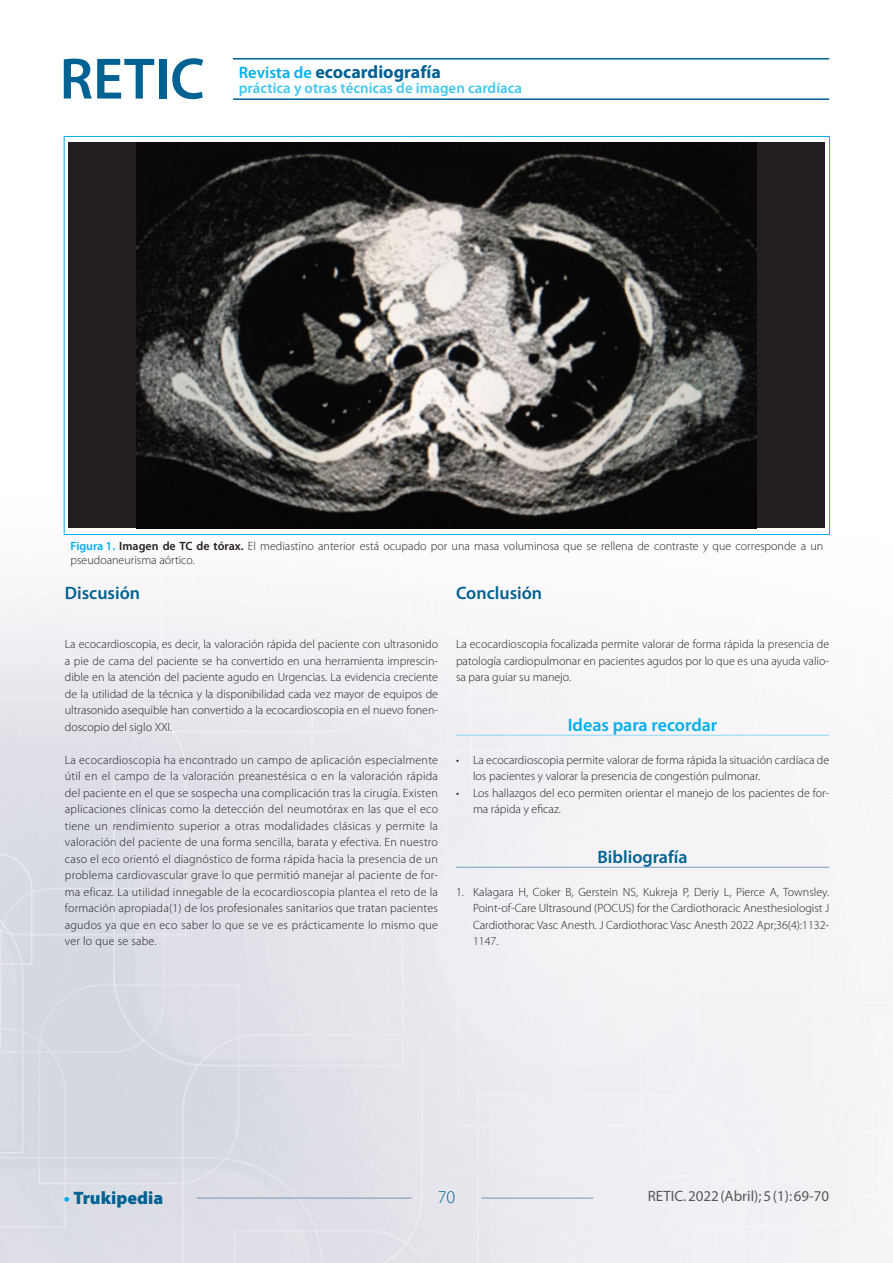
<style>
.page{position:relative;width:893px;height:1263px;background:#fff}
.page>*{position:absolute;margin:0;border:0;box-sizing:border-box;transform-origin:0 0}
.t1{font:700 18px "Myriad Pro";color:#006193}
._02_Primer_Orden{font:600 18px "Myriad Pro";color:#006193}
.Titulo_Ideas_para_re{font:600 18px "Myriad Pro";color:#00aeef}
.Titulo_bibliografia{font:600 18px "Myriad Pro";color:#006193}
.t2{font:900 18px "Myriad Pro";color:#006193}
.t3{font:300 18px "Myriad Pro";color:#006193}
.t4{font:600 15px "Myriad Pro";color:#40c7f4}
.t5{font:15px "Myriad Pro";color:#57585a}
._01_Texto_comun{font:300 12px/16.5px "Myriad Pro";color:#231f20;text-align:justify}
.s1{font-weight:600;font-size:16.5px;color:#00aeef}
.s2{font-weight:600;color:#00aeef}
.s3{font-weight:600}
.s4{font-weight:700;color:#00aeef}
</style>
<div class="page">
<img style="left:0;top:58px;width:893px;height:1205px">
<hr style="left:233px;top:58px;width:596px;height:2px;background:#006193">
<hr style="left:233px;top:98px;width:596px;height:2px;background:#006193">
<svg style="left:64px;top:59px;width:90px;height:40px"></svg>
<div style="left:159px;top:59px;width:7px;height:40px;background:#006193"></div>
<svg style="left:172px;top:58px;width:31px;height:41px"></svg>
<hr style="left:197px;top:1198px;width:215px;height:1px;background:#7a94b0">
<hr style="left:481px;top:1198px;width:112px;height:1px;background:#7a94b0">
<hr style="left:456px;top:735px;width:373px;height:1px;background:#8dd7f7">
<hr style="left:456px;top:867px;width:373px;height:1px;background:#73a0c4">
<div style="left:64px;top:136px;width:766px;height:398px;background:#fff"></div>
<hr style="left:64px;top:136px;width:766px;height:1px;background:#00aeef">
<hr style="left:64px;top:137px;width:1px;height:397px;background:#00aeef">
<hr style="left:829px;top:137px;width:1px;height:397px;background:#00aeef">
<hr style="left:64px;top:534px;width:766px;height:1px;background:#00aeef">
<div style="left:68px;top:143px;width:757px;height:385px;background:#231f20"></div>
<img style="left:136px;top:143px;width:621px;height:385px">
<h1 class="t1" style="left:239px;top:60px;width:204px"><span class="s1">Revista de</span> ecocardiografía</h1>
<p class="t4" style="left:239px;top:78px;width:285px">práctica y otras técnicas de imagen cardíaca</p>
<p class="_01_Texto_comun" style="left:71px;top:539px;width:754px;line-height:14.4px"><span class="s2">Figura 1.</span> <span class="s3">Imagen de TC de tórax.</span> El mediastino anterior está ocupado por una masa voluminosa que se rellena de contraste y que corresponde a un pseudoaneurisma aórtico.</p>
<p class="_02_Primer_Orden" style="left:65px;top:581px;width:77px">Discusión</p>
<p class="_01_Texto_comun" style="left:65px;top:636px;width:375px">La ecocardioscopia, es decir, la valoración rápida del paciente con ultrasonido a pie de cama del paciente se ha convertido en una herramienta imprescin&shy;dible en la atención del paciente agudo en Urgencias. La evidencia creciente de la utilidad de la técnica y la disponibilidad cada vez mayor de equipos de ultrasonido asequible han convertido a la ecocardioscopia en el nuevo fonen&shy;doscopio del siglo XXI.</p>
<p class="_01_Texto_comun" style="left:65px;top:751px;width:375px">La ecocardioscopia ha encontrado un campo de aplicación especialmente útil en el campo de la valoración preanestésica o en la valoración rápida del paciente en el que se sospecha una complicación tras la cirugía. Existen aplicaciones clínicas como la detección del neumotórax en las que el eco tiene un rendimiento superior a otras modalidades clásicas y permite la valoración del paciente de una forma sencilla, barata y efectiva. En nuestro caso el eco orientó el diagnóstico de forma rápida hacia la presencia de un problema cardiovascular grave lo que permitió manejar al paciente de for&shy;ma eficaz. La utilidad innegable de la ecocardioscopia plantea el reto de la formación apropiada(1) de los profesionales sanitarios que tratan pacientes agudos ya que en eco saber lo que se ve es prácticamente lo mismo que ver lo que se sabe.</p>
<p class="_02_Primer_Orden" style="left:456px;top:581px;width:88px">Conclusión</p>
<p class="_01_Texto_comun" style="left:456px;top:636px;width:375px">La ecocardioscopia focalizada permite valorar de forma rápida la presencia de patología cardiopulmonar en pacientes agudos por lo que es una ayuda valio&shy;sa para guiar su manejo.</p>
<p class="Titulo_Ideas_para_re" style="left:568px;top:713px;width:151px">Ideas para recordar</p>
<p class="_01_Texto_comun" style="left:473px;top:751px;width:358px;text-indent:-17px">• La ecocardioscopia permite valorar de forma rápida la situación cardíaca de los pacientes y valorar la presencia de congestión pulmonar.</p>
<p class="_01_Texto_comun" style="left:473px;top:784px;width:358px;text-indent:-17px">• Los hallazgos del eco permiten orientar el manejo de los pacientes de for&shy;ma rápida y eficaz.</p>
<p class="Titulo_bibliografia" style="left:598px;top:845px;width:92px">Bibliografía</p>
<p class="_01_Texto_comun" style="left:473px;top:883px;width:358px;text-indent:-17px">1. Kalagara H, Coker B, Gerstein NS, Kukreja P, Deriy L, Pierce A, Townsley.<br>Point-of-Care Ultrasound (POCUS) for the Cardiothoracic Anesthesiologist J Cardiothorac Vasc Anesth. J Cardiothorac Vasc Anesth 2022 Apr;36(4):1132- 1147.</p>
<h1 class="t2" style="left:64px;top:1188px;width:101px"><span class="s4">•</span> Trukipedia</h1>
<h1 class="t3" style="left:438px;top:1187px;width:19px">70</h1>
<p class="t5" style="left:648px;top:1187px;width:183px">RETIC. 2022 (Abril); 5 (1): 69-70</p>
</div>
